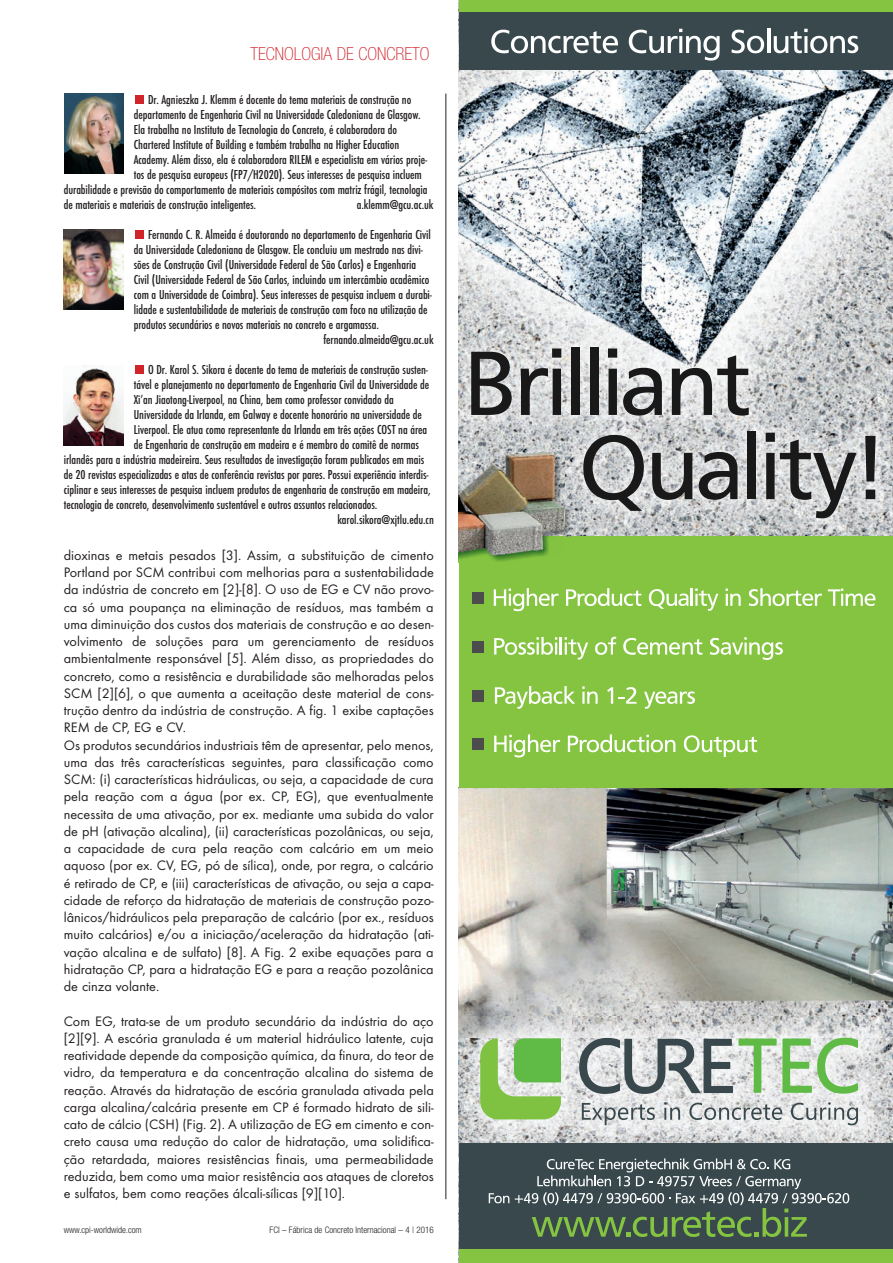
<style>
.page{position:relative;width:893px;height:1263px;background:#fff}
.page>*{position:absolute;margin:0;border:0;box-sizing:border-box;transform-origin:0 0}
.t1{font:100 condensed 18px "Helvetica Neue";color:#d1232a}
.t2{font:14.25px/17.2px "Futura T";color:#231f20}
.t3{font:500 condensed 13.5px "Futura T";letter-spacing:-.005em;color:#231f20}
.t4{font:300 condensed 9px "Helvetica Neue";color:#231f20}
</style>
<div class="page">
<img style="left:571px;top:535px;width:322px;height:2px">
<img style="left:459px;top:788px;width:434px;height:250px">
<img style="left:459px;top:1038px;width:2px;height:105px">
<img style="left:888px;top:1038px;width:5px;height:105px">
<img style="left:459px;top:70px;width:293px;height:243px">
<img style="left:752px;top:70px;width:141px;height:251px">
<img style="left:892px;top:321px;width:1px;height:214px">
<div style="left:459px;top:537px;width:434px;height:251px;background:#84c440"></div>
<img style="left:461px;top:1016px;width:427px;height:127px">
<svg style="left:582px;top:1102px;width:276px;height:23px"></svg>
<svg style="left:480px;top:1038px;width:81px;height:81px"></svg>
<svg style="left:579px;top:1038px;width:279px;height:56px"></svg>
<div style="left:459px;top:1248px;width:434px;height:15px;background:#84c440"></div>
<div style="left:459px;top:1143px;width:434px;height:105px;background:#38484c"></div>
<svg style="left:489px;top:1193px;width:20px;height:10px"></svg>
<svg style="left:515px;top:1158px;width:334px;height:79px"></svg>
<div style="left:459px;top:0;width:434px;height:12px;background:#84c440"></div>
<div style="left:459px;top:12px;width:434px;height:58px;background:#38484c"></div>
<svg style="left:491px;top:30px;width:127px;height:23px"></svg>
<svg style="left:629px;top:29px;width:91px;height:32px"></svg>
<svg style="left:731px;top:30px;width:33px;height:23px"></svg>
<hr style="left:767px;top:28px;width:3px;height:25px;background:#fff">
<svg style="left:774px;top:29px;width:84px;height:24px"></svg>
<img style="left:571px;top:535px;width:321px;height:1px">
<img style="left:459px;top:313px;width:433px;height:222px">
<svg style="left:471px;top:352px;width:41px;height:63px"></svg>
<svg style="left:521px;top:348px;width:40px;height:67px"></svg>
<div style="left:571px;top:347px;width:9px;height:68px;background:#191919"></div>
<div style="left:590px;top:347px;width:8px;height:68px;background:#191919"></div>
<svg style="left:608px;top:348px;width:9px;height:67px"></svg>
<svg style="left:623px;top:368px;width:39px;height:48px"></svg>
<svg style="left:672px;top:355px;width:77px;height:61px"></svg>
<svg style="left:583px;top:435px;width:61px;height:76px"></svg>
<svg style="left:652px;top:453px;width:40px;height:47px"></svg>
<svg style="left:699px;top:452px;width:38px;height:48px"></svg>
<div style="left:748px;top:431px;width:8px;height:68px;background:#191919"></div>
<svg style="left:766px;top:433px;width:91px;height:85px"></svg>
<svg style="left:865px;top:436px;width:10px;height:63px"></svg>
<img style="left:459px;top:556px;width:81px;height:5px">
<svg style="left:564px;top:535px;width:7px;height:2px"></svg>
<img style="left:564px;top:454px;width:7px;height:81px">
<img style="left:459px;top:452px;width:105px;height:104px">
<div style="left:472px;top:592px;width:12px;height:12px;background:#4c4c4c"></div>
<div style="left:472px;top:641px;width:12px;height:11px;background:#4c4c4c"></div>
<div style="left:472px;top:690px;width:12px;height:12px;background:#4c4c4c"></div>
<div style="left:472px;top:738px;width:12px;height:11px;background:#4c4c4c"></div>
<svg style="left:494px;top:588px;width:64px;height:23px"></svg>
<svg style="left:566px;top:588px;width:75px;height:18px"></svg>
<svg style="left:649px;top:588px;width:69px;height:23px"></svg>
<svg style="left:726px;top:588px;width:15px;height:18px"></svg>
<svg style="left:749px;top:588px;width:73px;height:18px"></svg>
<svg style="left:828px;top:588px;width:47px;height:18px"></svg>
<svg style="left:494px;top:637px;width:94px;height:22px"></svg>
<svg style="left:595px;top:637px;width:21px;height:18px"></svg>
<svg style="left:623px;top:638px;width:79px;height:17px"></svg>
<svg style="left:710px;top:637px;width:73px;height:23px"></svg>
<svg style="left:495px;top:686px;width:80px;height:23px"></svg>
<svg style="left:582px;top:686px;width:16px;height:18px"></svg>
<svg style="left:607px;top:687px;width:29px;height:17px"></svg>
<svg style="left:644px;top:691px;width:51px;height:18px"></svg>
<svg style="left:494px;top:734px;width:66px;height:23px"></svg>
<svg style="left:568px;top:734px;width:107px;height:18px"></svg>
<svg style="left:684px;top:735px;width:73px;height:22px"></svg>
<div style="left:135px;top:96px;width:9px;height:8px;background:#d1232a"></div>
<div style="left:135px;top:231px;width:9px;height:8px;background:#d1232a"></div>
<div style="left:135px;top:366px;width:9px;height:8px;background:#d1232a"></div>
<img style="left:64px;top:94px;width:59px;height:79px">
<img style="left:64px;top:230px;width:59px;height:79px">
<img style="left:64px;top:366px;width:59px;height:79px">
<hr style="left:446px;top:94px;width:1px;height:1105px;background:#231f20">
<p class="t1" style="left:250px;top:43px;width:181px">TECNOLOGIA DE CONCRETO</p>
<p class="t3" style="left:148px;top:92px;width:265px">Dr. Agnieszka J. Klemm é docente do tema materiais de construção no</p>
<p class="t3" style="left:134px;top:107px;width:288px">departamento de Engenharia Civil na Universidade Caledoniana de Glasgow.</p>
<p class="t3" style="left:134px;top:122px;width:265px">Ela trabalha no Instituto de Tecnologia do Concreto, é colaboradora do</p>
<p class="t3" style="left:134px;top:137px;width:267px">Chartered Institute of Building e também trabalha na Higher Education</p>
<p class="t3" style="left:134px;top:152px;width:295px">Academy. Além disso, ela é colaboradora RILEM e especialista em vários proje-</p>
<p class="t3" style="left:134px;top:167px;width:290px">tos de pesquisa europeus (FP7/H2020). Seus interesses de pesquisa incluem</p>
<p class="t3" style="left:64px;top:182px;width:365px">durabilidade e previsão do comportamento de materiais compósitos com matriz frágil, tecnologia</p>
<p class="t3" style="left:64px;top:197px;width:194px">de materiais e materiais de construção inteligentes.</p>
<p class="t3" style="left:357px;top:197px;width:78px">a.klemm@gcu.ac.uk</p>
<p class="t3" style="left:148px;top:227px;width:284px">Fernando C. R. Almeida é doutorando no departamento de Engenharia Civil</p>
<p class="t3" style="left:134px;top:242px;width:291px">da Universidade Caledoniana de Glasgow. Ele concluiu um mestrado nas divi-</p>
<p class="t3" style="left:134px;top:257px;width:284px">sões de Construção Civil (Universidade Federal de São Carlos) e Engenharia</p>
<p class="t3" style="left:134px;top:272px;width:297px">Civil (Universidade Federal de São Carlos, incluindo um intercâmbio acadêmico</p>
<p class="t3" style="left:134px;top:287px;width:300px">com a Universidade de Coimbra). Seus interesses de pesquisa incluem a durabi-</p>
<p class="t3" style="left:134px;top:302px;width:295px">lidade e sustentabilidade de materiais de construção com foco na utilização de</p>
<p class="t3" style="left:134px;top:317px;width:247px">produtos secundários e novos materiais no concreto e argamassa.</p>
<p class="t3" style="left:323px;top:332px;width:112px">fernando.almeida@gcu.ac.uk</p>
<p class="t3" style="left:148px;top:362px;width:281px">O Dr. Karol S. Sikora é docente do tema de materiais de construção susten-</p>
<p class="t3" style="left:134px;top:377px;width:297px">tável e planejamento no departamento de Engenharia Civil da Universidade de</p>
<p class="t3" style="left:134px;top:392px;width:261px">Xi’an Jiaotong-Liverpool, na China, bem como professor convidado da</p>
<p class="t3" style="left:134px;top:407px;width:290px">Universidade da Irlanda, em Galway e docente honorário na universidade de</p>
<p class="t3" style="left:134px;top:422px;width:295px">Liverpool. Ele atua como representante da Irlanda em três ações COST na área</p>
<p class="t3" style="left:134px;top:437px;width:287px">de Engenharia de construção em madeira e é membro do comitê de normas</p>
<p class="t3" style="left:64px;top:452px;width:362px">irlandês para a indústria madeireira. Seus resultados de investigação foram publicados em mais</p>
<p class="t3" style="left:64px;top:467px;width:366px">de 20 revistas especializadas e atas de conferência revistas por pares. Possui experiência interdis-</p>
<p class="t3" style="left:64px;top:482px;width:368px">ciplinar e seus interesses de pesquisa incluem produtos de engenharia de construção em madeira,</p>
<p class="t3" style="left:64px;top:497px;width:315px">tecnologia de concreto, desenvolvimento sustentável e outros assuntos relacionados.</p>
<p class="t3" style="left:337px;top:512px;width:98px">karol.sikora@xjtlu.edu.cn</p>
<p class="t2" style="left:64px;top:546px;width:372px">dioxinas e metais pesados [3]. Assim, a substituição de cimento Portland por SCM contribui com melhorias para a sustentabilidade da indústria de concreto em [2]-[8]. O uso de EG e CV não provo&shy;ca só uma poupança na eliminação de resíduos, mas também a uma diminuição dos custos dos materiais de construção e ao desen&shy;volvimento de soluções para um gerenciamento de resíduos ambientalmente responsável [5]. Além disso, as propriedades do concreto, como a resistência e durabilidade são melhoradas pelos SCM [2][6], o que aumenta a aceitação deste material de cons&shy;trução dentro da indústria de construção. A fig. 1 exibe captações REM de CP, EG e CV.<br>Os produtos secundários industriais têm de apresentar, pelo menos, uma das três características seguintes, para classificação como SCM: (i) características hidráulicas, ou seja, a capacidade de cura pela reação com a água (por ex. CP, EG), que eventualmente necessita de uma ativação, por ex. mediante uma subida do valor de pH (ativação alcalina), (ii) características pozolânicas, ou seja, a capacidade de cura pela reação com calcário em um meio aquoso (por ex. CV, EG, pó de sílica), onde, por regra, o calcário é retirado de CP, e (iii) características de ativação, ou seja a capa&shy;cidade de reforço da hidratação de materiais de construção pozo&shy;lânicos/hidráulicos pela preparação de calcário (por ex., resíduos muito calcários) e/ou a iniciação/aceleração da hidratação (ati&shy;vação alcalina e de sulfato) [8]. A Fig. 2 exibe equações para a hidratação CP, para a hidratação EG e para a reação pozolânica de cinza volante.</p>
<p class="t2" style="left:64px;top:1012px;width:372px;text-align:justify">Com EG, trata-se de um produto secundário da indústria do aço [2][9]. A escória granulada é um material hidráulico latente, cuja reatividade depende da composição química, da finura, do teor de vidro, da temperatura e da concentração alcalina do sistema de reação. Através da hidratação de escória granulada ativada pela carga alcalina/calcária presente em CP é formado hidrato de sili&shy;cato de cálcio (CSH) (Fig. 2). A utilização de EG em cimento e con&shy;creto causa uma redução do calor de hidratação, uma solidifica&shy;ção retardada, maiores resistências finais, uma permeabilidade reduzida, bem como uma maior resistência aos ataques de cloretos e sulfatos, bem como reações álcali-sílicas [9][10].</p>
<p class="t4" style="left:64px;top:1224px;width:79px">www.cpi-worldwide.com</p>
<p class="t4" style="left:270px;top:1224px;width:166px">FCI – Fábrica de Concreto Internacional – 4 | 2016</p>
</div>
